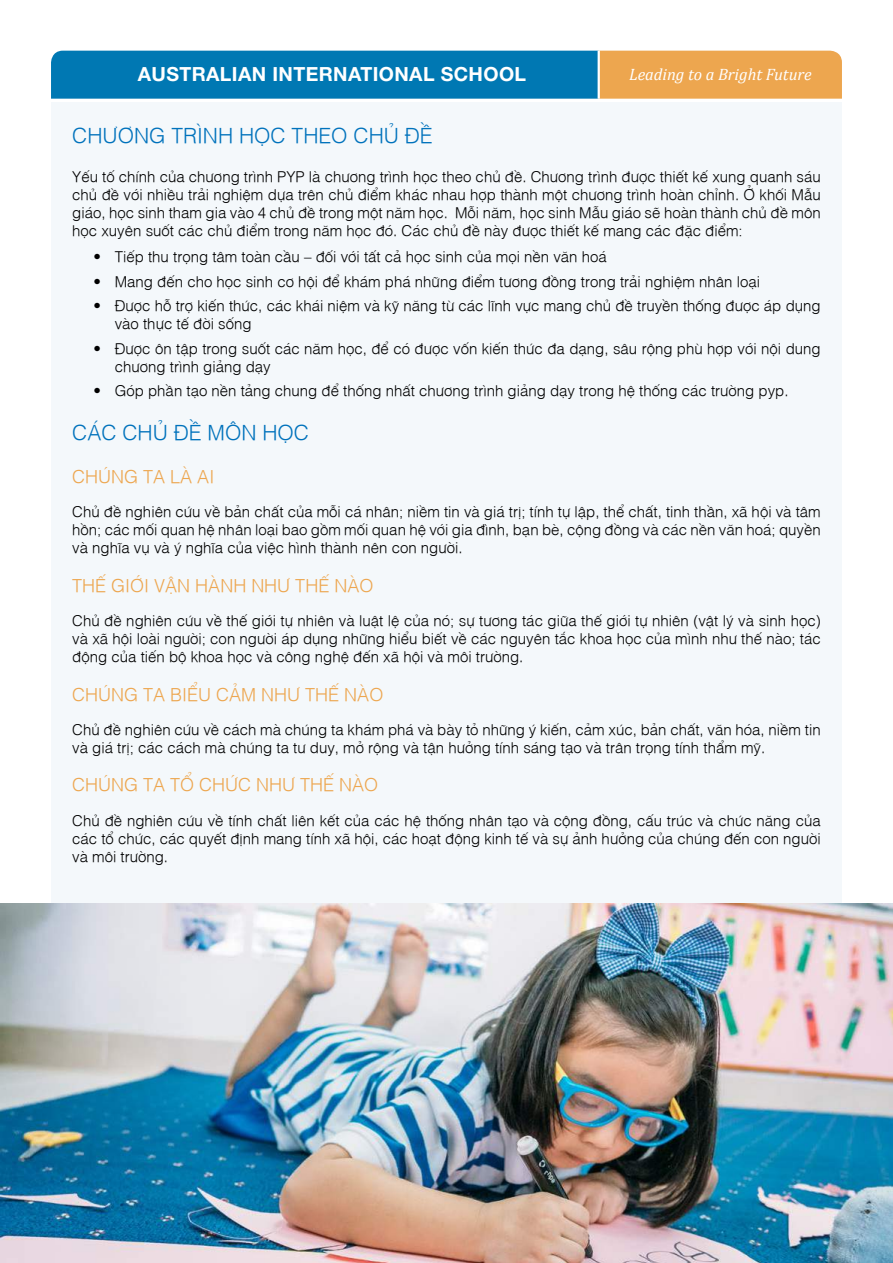
<style>
.page{position:relative;width:893px;height:1263px;background:#fff}
.page>*{position:absolute;margin:0;border:0;box-sizing:border-box;transform-origin:0 0}
.t1{font:300 21px "SFU Helvetica";color:#0072bc}
.t2{font:700 19.5px "Helvetica Neue LT Std";letter-spacing:.02em;color:#fff}
.t3{font:300 18px "SFU Helvetica";color:#eda64f}
.t4{font:italic 16.5px "Cambria";color:#fff}
.t5{font:300 15px/18px "SFU Helvetica";color:#000;text-align:justify}
</style>
<div class="page">
<div style="left:51px;top:102px;width:791px;height:1101px;background:#f4f8fb"></div>
<svg style="left:51px;top:51px;width:791px;height:48px;background:#4a8795"></svg>
<hr style="left:598px;top:51px;width:2px;height:48px;background:#fff">
<img style="left:0;top:904px;width:893px;height:359px">
<h2 class="t2" style="left:138px;top:62px;width:390px">AUSTRALIAN INTERNATIONAL SCHOOL</h2>
<p class="t4" style="left:629px;top:62px;width:184px">Leading to a Bright Future</p>
<h1 class="t1" style="left:72px;top:119px;width:362px">CHƯƠNG TRÌNH HỌC THEO CHỦ ĐỀ</h1>
<p class="t5" style="left:72px;top:166px;width:750px">Yếu tố chính của chương trình PYP là chương trình học theo chủ đề. Chương trình được thiết kế xung quanh sáu chủ đề với nhiều trải nghiệm dựa trên chủ điểm khác nhau hợp thành một chương trình hoàn chỉnh. Ở khối Mẫu giáo, học sinh tham gia vào 4 chủ đề trong một năm học. Mỗi năm, học sinh Mẫu giáo sẽ hoàn thành chủ đề môn học xuyên suốt các chủ điểm trong năm học đó. Các chủ đề này được thiết kế mang các đặc điểm:</p>
<p class="t5" style="left:94px;top:247px;width:515px">• Tiếp thu trọng tâm toàn cầu – đối với tất cả học sinh của mọi nền văn hoá</p>
<p class="t5" style="left:94px;top:271px;width:668px">• Mang đến cho học sinh cơ hội để khám phá những điểm tương đồng trong trải nghiệm nhân loại</p>
<p class="t5" style="left:115px;top:295px;width:707px;text-indent:-21px">• Được hỗ trợ kiến thức, các khái niệm và kỹ năng từ các lĩnh vực mang chủ đề truyền thống được áp dụng vào thực tế đời sống</p>
<p class="t5" style="left:115px;top:338px;width:707px;text-indent:-21px">• Được ôn tập trong suốt các năm học, để có được vốn kiến thức đa dạng, sâu rộng phù hợp với nội dung chương trình giảng dạy</p>
<p class="t5" style="left:94px;top:380px;width:696px">• Góp phần tạo nền tảng chung để thống nhất chương trình giảng dạy trong hệ thống các trường pyp.</p>
<h1 class="t1" style="left:72px;top:417px;width:238px">CÁC CHỦ ĐỀ MÔN HỌC</h1>
<p class="t3" style="left:72px;top:463px;width:144px">CHÚNG TA LÀ AI</p>
<p class="t5" style="left:72px;top:501px;width:750px">Chủ đề nghiên cứu về bản chất của mỗi cá nhân; niềm tin và giá trị; tính tự lập, thể chất, tinh thần, xã hội và tâm hồn; các mối quan hệ nhân loại bao gồm mối quan hệ với gia đình, bạn bè, cộng đồng và các nền văn hoá; quyền và nghĩa vụ và ý nghĩa của việc hình thành nên con người.</p>
<p class="t3" style="left:72px;top:572px;width:303px">THẾ GIỚI VẬN HÀNH NHƯ THẾ NÀO</p>
<p class="t5" style="left:72px;top:610px;width:750px">Chủ đề nghiên cứu về thế giới tự nhiên và luật lệ của nó; sự tương tác giữa thế giới tự nhiên (vật lý và sinh học) và xã hội loài người; con người áp dụng những hiểu biết về các nguyên tắc khoa học của mình như thế nào; tác động của tiến bộ khoa học và công nghệ đến xã hội và môi trường.</p>
<p class="t3" style="left:72px;top:680px;width:313px">CHÚNG TA BIỂU CẢM NHƯ THẾ NÀO</p>
<p class="t5" style="left:72px;top:719px;width:750px">Chủ đề nghiên cứu về cách mà chúng ta khám phá và bày tỏ những ý kiến, cảm xúc, bản chất, văn hóa, niềm tin và giá trị; các cách mà chúng ta tư duy, mở rộng và tận hưởng tính sáng tạo và trân trọng tính thẩm mỹ.</p>
<p class="t3" style="left:72px;top:771px;width:308px">CHÚNG TA TỔ CHỨC NHƯ THẾ NÀO</p>
<p class="t5" style="left:72px;top:810px;width:750px">Chủ đề nghiên cứu về tính chất liên kết của các hệ thống nhân tạo và cộng đồng, cấu trúc và chức năng của các tổ chức, các quyết định mang tính xã hội, các hoạt động kinh tế và sự ảnh hưởng của chúng đến con người và môi trường.</p>
</div>
